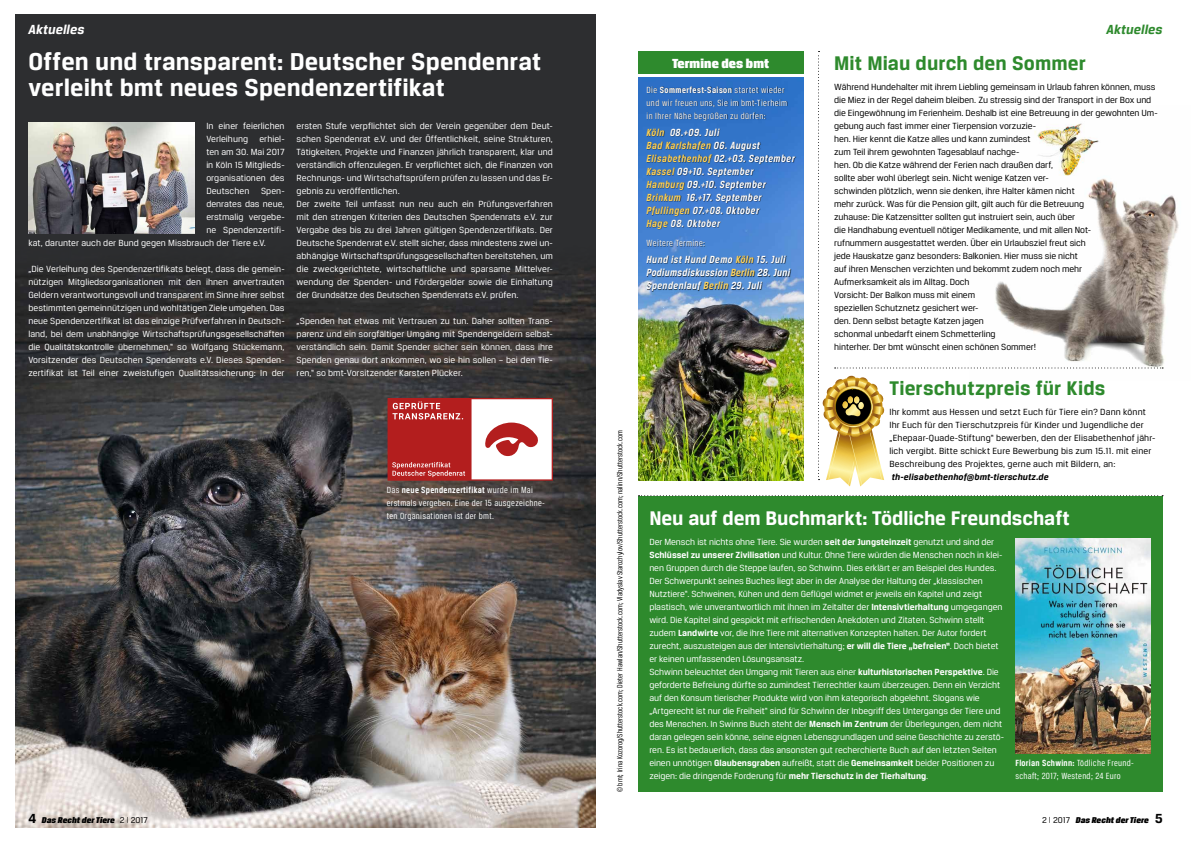
<style>
.page{position:relative;width:1191px;height:842px;background:#fff}
.page>*{position:absolute;margin:0;border:0;box-sizing:border-box;transform-origin:0 0}
.t1{font:700 26px/26px "Breuer Text";letter-spacing:.005em;color:#fff}
.t2{font:700 21px "Breuer Text";letter-spacing:.005em;color:#2e8a2d}
.t3{font:700 21px "Breuer Text";letter-spacing:-.005em;color:#fff}
.t4{font:14px "Breuer Headline";letter-spacing:.01em;color:#fff}
.t5{font:italic 700 14px "Breuer Text";letter-spacing:.01em;color:#2e8a2d}
.t6{font:italic 700 14px "Breuer Text";letter-spacing:.01em;color:#fff}
.t7{font:italic 700 11px/13px "Breuer Condensed";letter-spacing:.04em;color:#fff;scale:1.05 1}
.t8{font:9.5px/13px "Breuer Text";color:#fff}
.t9{font:9.5px/13px "Breuer Text";letter-spacing:-.005em;color:#000}
.t10{font:9.5px/13px "Breuer Condensed";letter-spacing:.03em;color:#fff}
.t11{font:9.5px/13px "Breuer Condensed";letter-spacing:.03em;color:#fff;scale:1.05 1}
.t12{font:italic 700 9.5px "Breuer Text";letter-spacing:.02em;color:#000}
.t13{font:italic 9px "Breuer Headline";letter-spacing:.01em;color:#000}
.t14{font:8px "Breuer Condensed";color:#000}
.s1{font-family:"Breuer Text";font-weight:700;font-style:normal;font-size:14px}
.s2{font-family:"Breuer Text";font-style:normal}
.s3{font-family:"Breuer Text";font-style:normal;font-size:7.3px}
.s4{font-weight:700}
.s5{color:#fed45e}
</style>
<div class="page">
<img style="left:1163px;top:195px;width:16px;height:174px">
<img style="left:638px;top:266px;width:165px;height:214px">
<img style="left:638px;top:77px;width:165px;height:189px">
<div style="left:15px;top:14px;width:580px;height:814px;background:#2d2e30"></div>
<img style="left:15px;top:270px;width:580px;height:558px">
<div style="left:638px;top:496px;width:524px;height:296px;background:#2e8a2d"></div>
<div style="left:638px;top:51px;width:165px;height:23px;background:#2e8a2d"></div>
<svg style="left:638px;top:495px;width:525px;height:1px"></svg>
<img style="left:1015px;top:539px;width:135px;height:214px">
<div style="left:646px;top:87px;width:150px;height:205px;background:#000;opacity:.75"></div>
<img style="left:28px;top:122px;width:167px;height:111px">
<svg style="left:387px;top:398px;width:166px;height:83px"></svg>
<svg style="left:818px;top:51px;width:345px;height:435px"></svg>
<h3 class="t6" style="left:28px;top:21px;width:58px">Aktuelles</h3>
<h1 class="t1" style="left:28px;top:48px;width:514px">Offen und transparent: Deutscher Spendenrat verleiht bmt neues Spendenzertifikat</h1>
<p class="t8" style="left:206px;top:119px;width:80px">In einer feierlichen</p>
<p class="t8" style="left:206px;top:132px;width:80px">Verleihung erhiel-</p>
<p class="t8" style="left:206px;top:145px;width:80px">ten am 30. Mai 2017</p>
<p class="t8" style="left:206px;top:158px;width:80px">in Köln 15 Mitglieds-</p>
<p class="t8" style="left:206px;top:171px;width:80px">organisationen des</p>
<p class="t8" style="left:206px;top:184px;width:80px">Deutschen Spen-</p>
<p class="t8" style="left:206px;top:197px;width:80px">denrates das neue,</p>
<p class="t8" style="left:206px;top:210px;width:80px">erstmalig vergebe-</p>
<p class="t8" style="left:206px;top:223px;width:80px">ne Spendenzertifi-</p>
<p class="t8" style="left:28px;top:236px;width:239px">kat, darunter auch der Bund gegen Missbrauch der Tiere e.V.</p>
<p class="t8" style="left:28px;top:262px;width:258px;text-align:justify">„Die Verleihung des Spendenzertifikats belegt, dass die gemein&shy;nützigen Mitgliedsorganisationen mit den ihnen anvertrauten Geldern verantwortungsvoll und transparent im Sinne ihrer selbst bestimmten gemeinnützigen und wohltätigen Ziele umgehen. Das neue Spendenzertifikat ist das einzige Prüfverfahren in Deutsch&shy;land, bei dem unabhängige Wirtschaftsprüfungsgesellschaften die Qualitätskontrolle übernehmen,“ so Wolfgang Stückemann, Vorsitzender des Deutschen Spendenrats e.V. Dieses Spenden&shy;zertifikat ist Teil einer zweistufigen Qualitätssicherung: In der</p>
<p class="t8" style="left:297px;top:119px;width:258px">ersten Stufe verpflichtet sich der Verein gegenüber dem Deut&shy;schen Spendenrat e.V. und der Öffentlichkeit, seine Strukturen, Tätigkeiten, Projekte und Finanzen jährlich transparent, klar und verständlich offenzulegen. Er verpflichtet sich, die Finanzen von Rechnungs- und Wirtschaftsprüfern prüfen zu lassen und das Er&shy;gebnis zu veröffentlichen.<br>Der zweite Teil umfasst nun neu auch ein Prüfungsverfahren mit den strengen Kriterien des Deutschen Spendenrats e.V. zur Vergabe des bis zu drei Jahren gültigen Spendenzertifikats. Der Deutsche Spendenrat e.V. stellt sicher, dass mindestens zwei un&shy;abhängige Wirtschaftsprüfungsgesellschaften bereitstehen, um die zweckgerichtete, wirtschaftliche und sparsame Mittelver&shy;wendung der Spenden- und Fördergelder sowie die Einhaltung der Grundsätze des Deutschen Spendenrats e.V. prüfen.</p>
<p class="t8" style="left:297px;top:314px;width:258px;text-align:justify">„Spenden hat etwas mit Vertrauen zu tun. Daher sollten Trans&shy;parenz und ein sorgfältiger Umgang mit Spendengeldern selbst&shy;verständlich sein. Damit Spender sicher sein können, dass ihre Spenden genau dort ankommen, wo sie hin sollen – bei den Tie&shy;ren,“ so bmt-Vorsitzender Karsten Plücker.</p>
<p class="t13" style="left:28px;top:815px;width:121px"><span class="s1">4</span> Das Recht der Tiere <span class="s2">2</span> <span class="s3">|</span> <span class="s2">2017</span></p>
<p class="t10" style="left:387px;top:483px;width:159px">Das <span class="s4">neue Spendenzertifikat</span> wurde im Mai erstmals vergeben. Eine der 15 ausgezeichne&shy;ten Organisationen ist der bmt.</p>
<p class="t14" style="left:615px;top:792px;width:363px;rotate:-90deg">© bmt; Irina Kozorog/Shutterstock.com; Dieter Hawlan/Shutterstock.com; Vladyslav Starozhylov/Shutterstock.com; nalinn/Shutterstock.com</p>
<h3 class="t4" style="left:672px;top:56px;width:99px">Termine des bmt</h3>
<p class="t11" style="left:646px;top:83px;width:135px">Die <span class="s4">Sommerfest-Saison</span> startet wieder und wir freuen uns, Sie im bmt-Tierheim in Ihrer Nähe begrüßen zu dürfen:</p>
<p class="t7" style="left:646px;top:126px;width:143px"><span class="s5">Köln</span> 08.+09. Juli<br><span class="s5">Bad Karlshafen</span> 06. August<br><span class="s5">Elisabethenhof</span> 02.+03. September<br><span class="s5">Kassel</span> 09+10. September<br><span class="s5">Hamburg</span> 09.+10. September<br><span class="s5">Brinkum</span> 16.+17. September<br><span class="s5">Pfullingen</span> 07.+08. Oktober<br><span class="s5">Hage</span> 08. Oktober</p>
<p class="t11" style="left:646px;top:236px;width:57px">Weitere Termine:</p>
<p class="t7" style="left:646px;top:253px;width:138px">Hund ist Hund Demo <span class="s5">Köln</span> 15. Juli<br>Podiumsdiskussion <span class="s5">Berlin</span> 28. Juni<br>Spendenlauf <span class="s5">Berlin</span> 29. Juli</p>
<h3 class="t5" style="left:1106px;top:21px;width:58px">Aktuelles</h3>
<h2 class="t2" style="left:834px;top:51px;width:253px">Mit Miau durch den Sommer</h2>
<p class="t9" style="left:834px;top:80px;width:325px">Während Hundehalter mit ihrem Liebling gemeinsam in Urlaub fahren können, muss die Miez in der Regel daheim bleiben. Zu stressig sind der Transport in der Box und die Eingewöhnung im Ferienheim. Deshalb ist eine Betreuung in der gewohnten Um&shy;gebung auch fast immer einer Tierpension vorzuzie-<br>hen. Hier kennt die Katze alles und kann zumindest<br>zum Teil ihrem gewohnten Tagesablauf nachge-<br>hen. Ob die Katze während der Ferien nach draußen darf,<br>sollte aber wohl überlegt sein. Nicht wenige Katzen ver-<br>schwinden plötzlich, wenn sie denken, ihre Halter kämen nicht<br>mehr zurück. Was für die Pension gilt, gilt auch für die Betreuung<br>zuhause: Die Katzensitter sollten gut instruiert sein, auch über<br>die Handhabung eventuell nötiger Medikamente, und mit allen Not-<br>rufnummern ausgestattet werden. Über ein Urlaubsziel freut sich<br>jede Hauskatze ganz besonders: Balkonien. Hier muss sie nicht<br>auf ihren Menschen verzichten und bekommt zudem noch mehr<br>Aufmerksamkeit als im Alltag. Doch<br>Vorsicht: Der Balkon muss mit einem<br>speziellen Schutznetz gesichert wer-<br>den. Denn selbst betagte Katzen jagen<br>schonmal unbedarft einem Schmetterling<br>hinterher. Der bmt wünscht einen schönen Sommer!</p>
<h2 class="t2" style="left:889px;top:376px;width:217px">Tierschutzpreis für Kids</h2>
<p class="t9" style="left:889px;top:405px;width:267px">Ihr kommt aus Hessen und setzt Euch für Tiere ein? Dann könnt Ihr Euch für den Tierschutzpreis für Kinder und Jugendliche der „Ehepaar-Quade-Stiftung“ bewerben, den der Elisabethenhof jähr&shy;lich vergibt. Bitte schickt Eure Bewerbung bis zum 15.11. mit einer Beschreibung des Projektes, gerne auch mit Bildern, an:</p>
<p class="t12" style="left:891px;top:472px;width:159px">th-elisabethenhof@bmt-tierschutz.de</p>
<h2 class="t3" style="left:649px;top:506px;width:422px">Neu auf dem Buchmarkt: Tödliche Freundschaft</h2>
<p class="t8" style="left:649px;top:535px;width:356px">Der Mensch ist nichts ohne Tiere. Sie wurden <span class="s4">seit der Jungsteinzeit</span> genutzt und sind der <span class="s4">Schlüssel zu unserer Zivilisation</span> und Kultur. Ohne Tiere würden die Menschen noch in klei&shy;nen Gruppen durch die Steppe laufen, so Schwinn. Dies erklärt er am Beispiel des Hundes.<br>Der Schwerpunkt seines Buches liegt aber in der Analyse der Haltung der „klassischen Nutztiere“. Schweinen, Kühen und dem Geflügel widmet er jeweils ein Kapitel und zeigt plastisch, wie unverantwortlich mit ihnen im Zeitalter der <span class="s4">Intensivtierhaltung</span> umgegangen wird. Die Kapitel sind gespickt mit erfrischenden Anekdoten und Zitaten. Schwinn stellt zudem <span class="s4">Landwirte</span> vor, die ihre Tiere mit alternativen Konzepten halten. Der Autor fordert zurecht, auszusteigen aus der Intensivtierhaltung; <span class="s4">er will die Tiere „befreien“</span>. Doch bietet er keinen umfassenden Lösungsansatz.<br>Schwinn beleuchtet den Umgang mit Tieren aus einer <span class="s4">kulturhistorischen Perspektive</span>. Die geforderte Befreiung dürfte so zumindest Tierrechtler kaum überzeugen. Denn ein Verzicht auf den Konsum tierischer Produkte wird von ihm kategorisch abgelehnt. Slogans wie „Artgerecht ist nur die Freiheit“ sind für Schwinn der Inbegriff des Untergangs der Tiere und des Menschen. In Swinns Buch steht der <span class="s4">Mensch im Zentrum</span> der Überlegungen, dem nicht daran gelegen sein könne, seine eignen Lebensgrundlagen und seine Geschichte zu zerstö&shy;ren. Es ist bedauerlich, dass das ansonsten gut recherchierte Buch auf den letzten Seiten einen unnötigen <span class="s4">Glaubensgraben</span> aufreißt, statt die <span class="s4">Gemeinsamkeit</span> beider Positionen zu zeigen: die dringende Forderung für <span class="s4">mehr Tierschutz in der Tierhaltung</span>.</p>
<p class="t10" style="left:1015px;top:756px;width:120px"><span class="s4">Florian Schwinn:</span> Tödliche Freund&shy;schaft; 2017; Westend; 24 Euro</p>
<p class="t13" style="left:1042px;top:815px;width:122px"><span class="s2">2</span> <span class="s3">|</span> <span class="s2">2017</span> Das Recht der Tiere <span class="s1">5</span></p>
</div>
